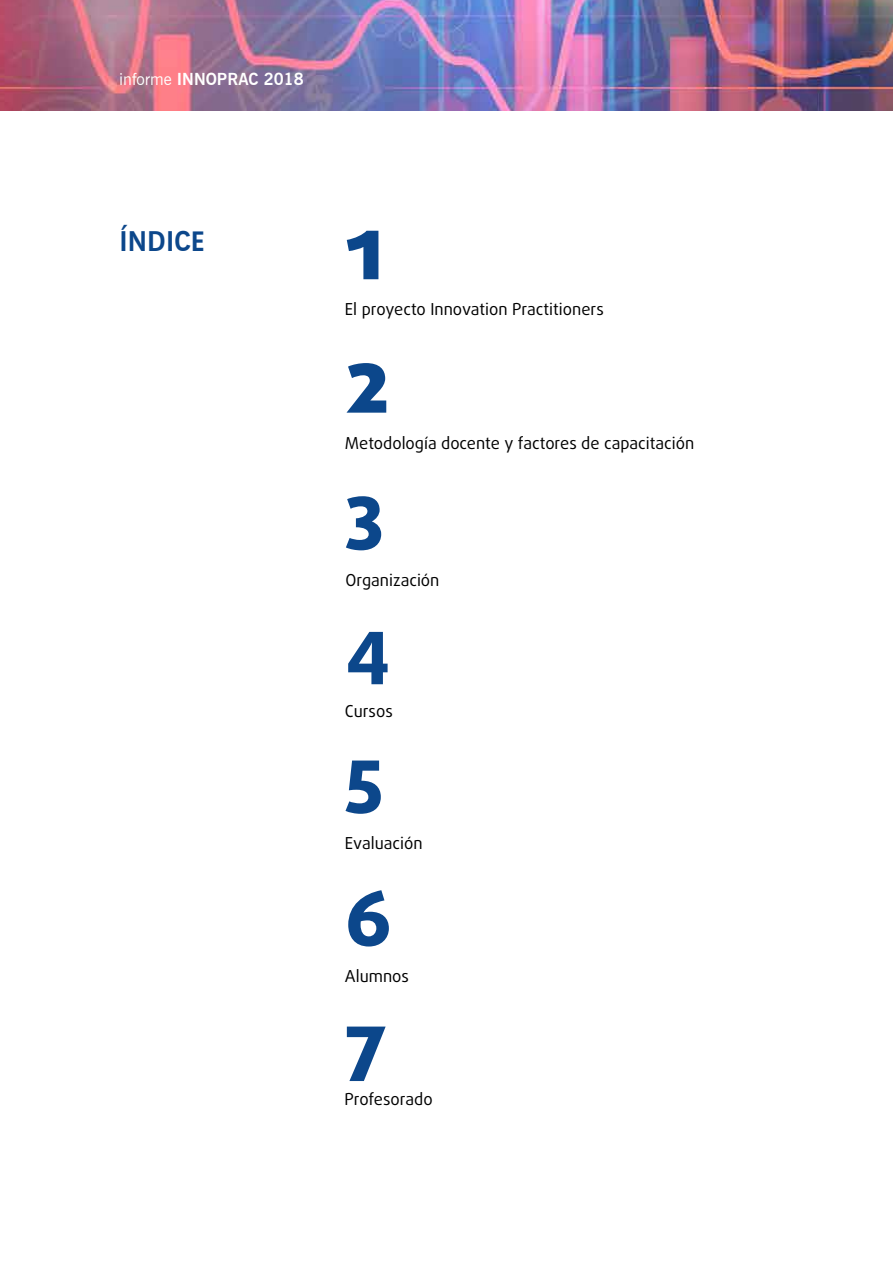
<style>
.page{position:relative;width:893px;height:1263px;background:#fff}
.page>*{position:absolute;margin:0;border:0;box-sizing:border-box;transform-origin:0 0}
.t1{font:800 90px "Daxline Pro";color:#0c478b}
.t2{font:800 78px "Daxline Pro";color:#0c478b}
.t3{font:800 75px "Daxline Pro";color:#0c478b}
.t4{font:700 27px "News Gothic BT";color:#0c478b}
.t5{font:16.5px "Daxline Pro";color:#000}
.t6{font:700 16.5px "News Gothic BT";color:#fff}
.s1{font-weight:400}
.s2{font-family:"Daxline Pro"}
</style>
<div class="page">
<img style="left:0;top:0;width:893px;height:111px">
<p class="t6" style="left:119px;top:69px;width:186px"><span class="s1">informe</span> INNOPRAC 2018</p>
<h3 class="t4" style="left:119px;top:225px;width:87px">ÍNDIC<span class="s2">E</span></h3>
<h1 class="t1" style="left:345px;top:187px;width:41px">1</h1>
<p class="t5" style="left:345px;top:298px;width:260px">El proyecto Innovation Practitioners</p>
<h1 class="t1" style="left:345px;top:320px;width:46px">2</h1>
<p class="t5" style="left:345px;top:432px;width:351px">Metodología docente y factores de capacitación</p>
<h3 class="t3" style="left:345px;top:461px;width:40px">3</h3>
<p class="t5" style="left:345px;top:569px;width:95px">Organización</p>
<h3 class="t3" style="left:345px;top:595px;width:47px">4</h3>
<p class="t5" style="left:345px;top:700px;width:49px">Cursos</p>
<h3 class="t3" style="left:345px;top:724px;width:40px">5</h3>
<p class="t5" style="left:345px;top:832px;width:79px">Evaluación</p>
<h2 class="t2" style="left:345px;top:866px;width:49px">6</h2>
<p class="t5" style="left:345px;top:965px;width:66px">Alumnos</p>
<h2 class="t2" style="left:344px;top:989px;width:45px">7</h2>
<p class="t5" style="left:344px;top:1088px;width:90px">Profesorado</p>
</div>
